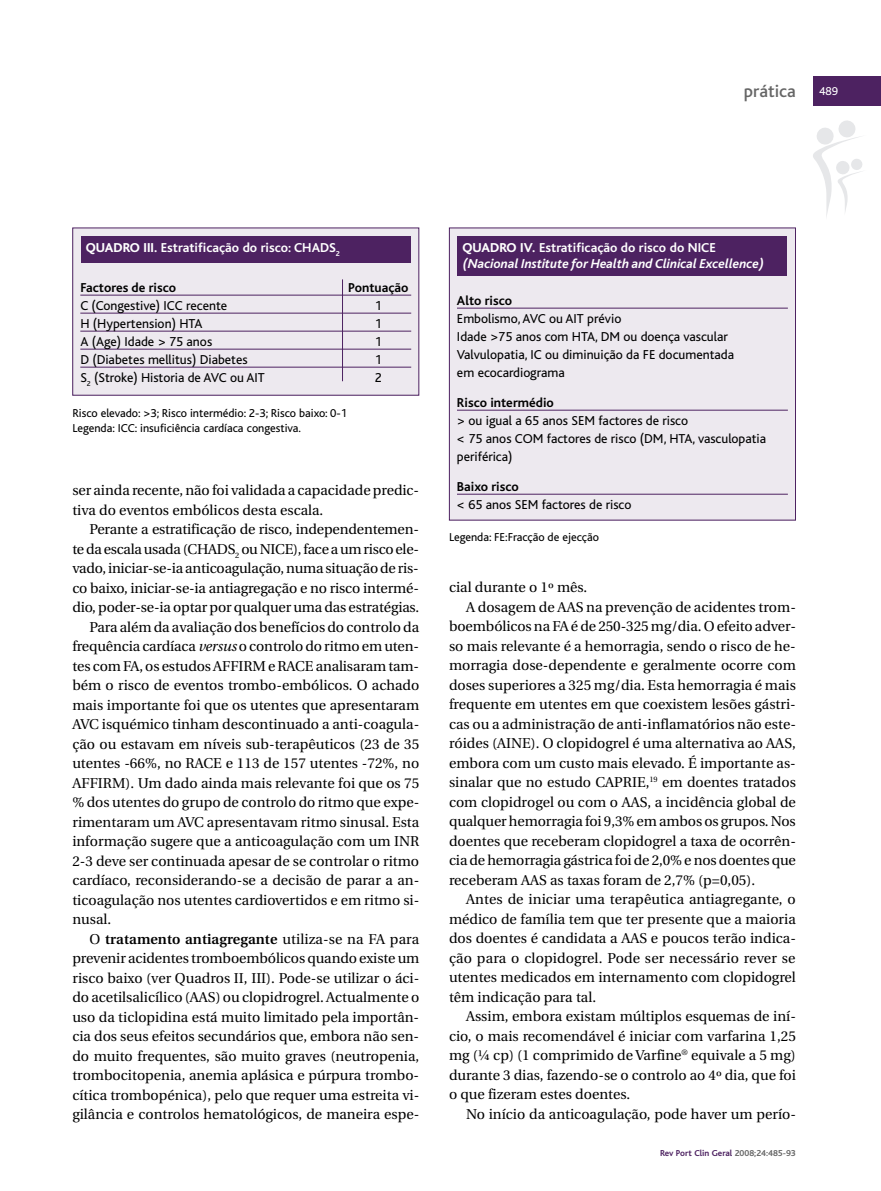
<style>
.page{position:relative;width:881px;height:1191px;background:#fff}
.page>*{position:absolute;margin:0;border:0;box-sizing:border-box;transform-origin:0 0}
.t1{font:500 18px "Bliss";color:#666}
.t2{font:14.25px/19.5px "Utopia";color:#000}
.t3{font:14.25px "Utopia";letter-spacing:-.02em;color:#000}
.t4{font:600 14.25px "Utopia";letter-spacing:.005em;color:#000}
.t5{font:13.5px/18px "Bliss";color:#000}
.t6{font:italic 700 13.5px/16.2px "Bliss";color:#fff}
.t7{font:700 13.5px "Bliss";color:#000}
.t8{font:700 13.5px "Bliss";color:#fff}
.t9{font:12px/15px "Bliss";color:#000}
.t10{font:12px "Bliss";color:#fff}
.t11{font:700 9px "Bliss";color:#4d2261}
.s1{font-weight:800}
.s2{font-style:italic}
.s3{font-weight:400}
.s4{font-weight:800;font-style:normal}
.s5{font-style:normal}
.s6{font-family:"Utopia Exp"}
.s7{color:#666}
</style>
<div class="page">
<svg style="left:813px;top:120px;width:49px;height:97px"></svg>
<div style="left:812px;top:77px;width:68px;height:29px;background:#4d2261"></div>
<div style="left:73px;top:228px;width:345px;height:167px;background:#ede9ef"></div>
<hr style="left:80px;top:295px;width:331px;height:1px;background:#4d2261">
<hr style="left:80px;top:313px;width:331px;height:1px;background:#4d2261">
<hr style="left:80px;top:331px;width:331px;height:1px;background:#4d2261">
<hr style="left:80px;top:349px;width:331px;height:1px;background:#4d2261">
<hr style="left:80px;top:367px;width:331px;height:1px;background:#4d2261">
<div style="left:81px;top:236px;width:329px;height:27px;background:#4d2261"></div>
<hr style="left:342px;top:279px;width:1px;height:102px;background:#4d2261">
<div style="left:449px;top:228px;width:346px;height:292px;background:#ede9ef"></div>
<hr style="left:457px;top:308px;width:330px;height:1px;background:#4d2261">
<hr style="left:457px;top:410px;width:330px;height:1px;background:#4d2261">
<hr style="left:457px;top:494px;width:330px;height:1px;background:#4d2261">
<div style="left:457px;top:236px;width:330px;height:40px;background:#4d2261"></div>
<p class="t1" style="left:743px;top:85px;width:53px">prática</p>
<p class="t10" style="left:819px;top:87px;width:20px">489</p>
<p class="t8" style="left:86px;top:243px;width:255px"><span class="s1">QUADRO III.</span> Estratificação do risco: CHADS<sub>2</sub></p>
<p class="t7" style="left:80px;top:283px;width:97px">Factores de risco</p>
<p class="t7" style="left:348px;top:283px;width:62px">Pontuação</p>
<p class="t5" style="left:80px;top:298px;width:148px">C (Congestive) ICC recente</p>
<p class="t5" style="left:374px;top:298px;width:9px">1</p>
<p class="t5" style="left:80px;top:316px;width:124px">H (Hypertension) HTA</p>
<p class="t5" style="left:374px;top:316px;width:9px">1</p>
<p class="t5" style="left:80px;top:334px;width:133px">A (Age) Idade &gt; 75 anos</p>
<p class="t5" style="left:374px;top:334px;width:9px">1</p>
<p class="t5" style="left:80px;top:352px;width:169px">D (Diabetes mellitus) Diabetes</p>
<p class="t5" style="left:374px;top:352px;width:9px">1</p>
<p class="t5" style="left:80px;top:370px;width:186px">S<sub>2</sub> (Stroke) Historia de AVC ou AIT</p>
<p class="t5" style="left:374px;top:370px;width:9px">2</p>
<p class="t9" style="left:72px;top:407px;width:276px">Risco elevado: &gt;3; Risco intermédio: 2-3; Risco baixo: 0-1<br>Legenda: ICC: insuficiência cardíaca congestiva.</p>
<p class="t2" style="left:72px;top:481px;width:348px">ser ainda recente, não foi validada a capacidade predic&shy;tiva do eventos embólicos desta escala.</p>
<p class="t2" style="left:89px;top:520px;width:331px">Perante a estratificação de risco, independentemen-</p>
<p class="t3" style="left:72px;top:543px;width:348px">te da escala usada (CHADS<sub>2</sub> ou NICE), face a um risco ele-</p>
<p class="t2" style="left:72px;top:559px;width:348px">vado, iniciar-se-ia anticoagulação, numa situação de ris-</p>
<p class="t2" style="left:72px;top:579px;width:348px">co baixo, iniciar-se-ia antiagregação e no risco intermé-</p>
<p class="t2" style="left:72px;top:598px;width:348px">dio, poder-se-ia optar por qualquer uma das estratégias.</p>
<p class="t2" style="left:89px;top:618px;width:331px">Para além da avaliação dos benefícios do controlo da</p>
<p class="t2" style="left:72px;top:637px;width:348px">frequência cardíaca <span class="s2">versus</span> o controlo do ritmo em uten-</p>
<p class="t2" style="left:72px;top:657px;width:348px">tes com FA, os estudos AFFIRM e RACE analisaram tam-</p>
<p class="t2" style="left:72px;top:676px;width:348px">bém o risco de eventos trombo-embólicos. O achado</p>
<p class="t2" style="left:72px;top:696px;width:348px">mais importante foi que os utentes que apresentaram</p>
<p class="t2" style="left:72px;top:715px;width:348px">AVC isquémico tinham descontinuado a anti-coagula-</p>
<p class="t2" style="left:72px;top:735px;width:348px">ção ou estavam em níveis sub-terapêuticos (23 de 35</p>
<p class="t2" style="left:72px;top:754px;width:348px">utentes -66%, no RACE e 113 de 157 utentes -72%, no</p>
<p class="t2" style="left:72px;top:774px;width:348px">AFFIRM). Um dado ainda mais relevante foi que os 75</p>
<p class="t2" style="left:72px;top:793px;width:348px">% dos utentes do grupo de controlo do ritmo que expe-</p>
<p class="t2" style="left:72px;top:813px;width:348px">rimentaram um AVC apresentavam ritmo sinusal. Esta</p>
<p class="t2" style="left:72px;top:832px;width:348px">informação sugere que a anticoagulação com um INR</p>
<p class="t2" style="left:72px;top:852px;width:348px">2-3 deve ser continuada apesar de se controlar o ritmo</p>
<p class="t2" style="left:72px;top:871px;width:348px">cardíaco, reconsiderando-se a decisão de parar a an-</p>
<p class="t2" style="left:72px;top:891px;width:348px">ticoagulação nos utentes cardiovertidos e em ritmo si-</p>
<p class="t2" style="left:72px;top:910px;width:40px">nusal.</p>
<p class="t4" style="left:89px;top:933px;width:331px"><span class="s3">O</span> tratamento antiagregante <span class="s3">utiliza-se na FA para</span></p>
<p class="t2" style="left:72px;top:949px;width:348px">prevenir acidentes tromboembólicos quando existe um</p>
<p class="t2" style="left:72px;top:969px;width:348px">risco baixo (ver Quadros II, III). Pode-se utilizar o áci-</p>
<p class="t2" style="left:72px;top:988px;width:348px">do acetilsalicílico (AAS) ou clopidrogrel. Actualmente o</p>
<p class="t2" style="left:72px;top:1008px;width:348px">uso da ticlopidina está muito limitado pela importân-</p>
<p class="t2" style="left:72px;top:1027px;width:348px">cia dos seus efeitos secundários que, embora não sen-</p>
<p class="t2" style="left:72px;top:1047px;width:348px">do muito frequentes, são muito graves (neutropenia,</p>
<p class="t2" style="left:72px;top:1066px;width:348px">trombocitopenia, anemia aplásica e púrpura trombo-</p>
<p class="t2" style="left:72px;top:1086px;width:348px">cítica trombopénica), pelo que requer uma estreita vi-</p>
<p class="t2" style="left:72px;top:1105px;width:348px">gilância e controlos hematológicos, de maneira espe-</p>
<p class="t6" style="left:462px;top:241px;width:303px"><span class="s4">QUADRO IV.</span> <span class="s5">Estratificação do risco do NICE </span>(Nacional Institute for Health and Clinical Excellence)</p>
<p class="t7" style="left:457px;top:296px;width:57px">Alto risco</p>
<p class="t5" style="left:457px;top:311px;width:278px">Embolismo, AVC ou AIT prévio<br>Idade &gt;75 anos com HTA, DM ou doença vascular Valvulopatia, IC ou diminuição da FE documentada em ecocardiograma</p>
<p class="t7" style="left:457px;top:398px;width:98px">Risco intermédio</p>
<p class="t5" style="left:457px;top:413px;width:310px">&gt; ou igual a 65 anos SEM factores de risco<br>&lt; 75 anos COM factores de risco (DM, HTA, vasculopatia periférica)</p>
<p class="t7" style="left:457px;top:482px;width:63px">Baixo risco</p>
<p class="t5" style="left:457px;top:497px;width:176px">&lt; 65 anos SEM factores de risco</p>
<p class="t9" style="left:449px;top:530px;width:151px">Legenda: FE:Fracção de ejecção</p>
<p class="t2" style="left:449px;top:578px;width:140px">cial durante o 1º mês.</p>
<p class="t2" style="left:466px;top:598px;width:331px">A dosagem de AAS na prevenção de acidentes trom-</p>
<p class="t2" style="left:449px;top:617px;width:348px">boembólicos na FA é de 250-325 mg/dia. O efeito adver-</p>
<p class="t2" style="left:449px;top:637px;width:348px">so mais relevante é a hemorragia, sendo o risco de he-</p>
<p class="t2" style="left:449px;top:656px;width:348px">morragia dose-dependente e geralmente ocorre com</p>
<p class="t2" style="left:449px;top:676px;width:348px">doses superiores a 325 mg/dia. Esta hemorragia é mais</p>
<p class="t2" style="left:449px;top:695px;width:348px">frequente em utentes em que coexistem lesões gástri-</p>
<p class="t2" style="left:449px;top:715px;width:348px">cas ou a administração de anti-inflamatórios não este-</p>
<p class="t2" style="left:449px;top:734px;width:348px">róides (AINE). O clopidogrel é uma alternativa ao AAS,</p>
<p class="t2" style="left:449px;top:754px;width:348px">embora com um custo mais elevado. É importante as-</p>
<p class="t2" style="left:449px;top:773px;width:348px">sinalar que no estudo CAPRIE,<sup>19</sup> em doentes tratados</p>
<p class="t2" style="left:449px;top:793px;width:348px">com clopidrogel ou com o AAS, a incidência global de</p>
<p class="t2" style="left:449px;top:812px;width:348px">qualquer hemorragia foi 9,3% em ambos os grupos. Nos</p>
<p class="t2" style="left:449px;top:832px;width:348px">doentes que receberam clopidogrel a taxa de ocorrên-</p>
<p class="t2" style="left:449px;top:851px;width:348px">cia de hemorragia gástrica foi de 2,0% e nos doentes que</p>
<p class="t2" style="left:449px;top:871px;width:308px">receberam AAS as taxas foram de 2,7% (p=0,05).</p>
<p class="t2" style="left:466px;top:890px;width:331px">Antes de iniciar uma terapêutica antiagregante, o</p>
<p class="t2" style="left:449px;top:910px;width:348px">médico de família tem que ter presente que a maioria</p>
<p class="t2" style="left:449px;top:929px;width:348px">dos doentes é candidata a AAS e poucos terão indica-</p>
<p class="t2" style="left:449px;top:949px;width:348px">ção para o clopidogrel. Pode ser necessário rever se</p>
<p class="t2" style="left:449px;top:968px;width:348px">utentes medicados em internamento com clopidogrel</p>
<p class="t2" style="left:449px;top:988px;width:148px">têm indicação para tal.</p>
<p class="t2" style="left:466px;top:1007px;width:331px">Assim, embora existam múltiplos esquemas de iní-</p>
<p class="t2" style="left:449px;top:1027px;width:348px">cio, o mais recomendável é iniciar com varfarina 1,25</p>
<p class="t2" style="left:449px;top:1046px;width:348px">mg (<span class="s6">¼</span> cp) (1 comprimido de Varfine<sup>®</sup> equivale a 5 mg)</p>
<p class="t2" style="left:449px;top:1066px;width:348px">durante 3 dias, fazendo-se o controlo ao 4º dia, que foi</p>
<p class="t2" style="left:449px;top:1085px;width:182px">o que fizeram estes doentes.</p>
<p class="t2" style="left:466px;top:1105px;width:331px">No início da anticoagulação, pode haver um perío-</p>
<p class="t11" style="left:659px;top:1149px;width:137px">Rev Port Clin Geral <span class="s7">2008;24:485-93</span></p>
</div>
